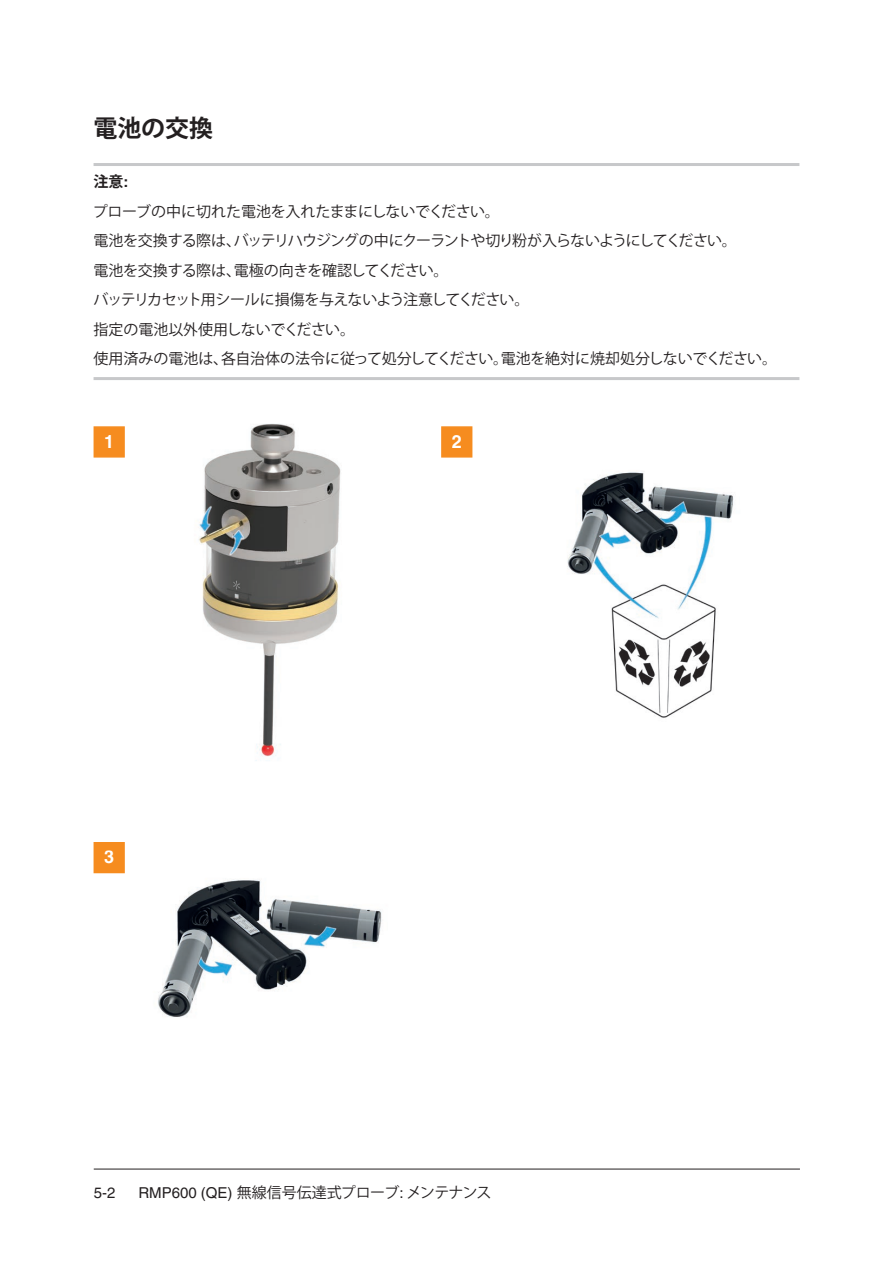
<style>
.page{position:relative;width:893px;height:1263px;background:#fff}
.page>*{position:absolute;margin:0;border:0;box-sizing:border-box;transform-origin:0 0}
.Heading_1__16pt_bold{font:700 24px "Koz Go Std";letter-spacing:-.005em;color:#231f20}
.Figure_Steps{font:700 18px "Helvetica LT Pro";color:#fff}
._10pt_Note_Last_para{font:15px "Koz Go Std";letter-spacing:-.02em;color:#231f20}
._10pt_Note_Middle_para{font:15px "Koz Go Std";letter-spacing:-.035em;color:#231f20}
._10pt_Note_Middle_para-2{font:15px "Koz Go Std";letter-spacing:-.065em;color:#231f20}
._10pt_Note_Middle_para-3{font:15px "Koz Go Std";letter-spacing:-.06em;color:#231f20}
._10pt_Note_Middle_para-4{font:15px "Koz Go Std";letter-spacing:-.015em;color:#231f20}
.t1{font:15px "Helvetica LT Pro";color:#231f20}
._10pt_Note_First_para{font:700 15px "Koz Go Std";color:#231f20}
.s1{font-family:"Helvetica LT Pro"}
</style>
<div class="page">
<hr style="left:94px;top:1169px;width:706px;height:1px;background:#231f20">
<div style="left:94px;top:426px;width:31px;height:32px;background:#f68c1f;border:2px solid #f68c1f"></div>
<div style="left:441px;top:426px;width:31px;height:32px;background:#f68c1f;border:2px solid #f68c1f"></div>
<div style="left:94px;top:842px;width:31px;height:31px;background:#f68c1f"></div>
<img style="left:567px;top:472px;width:167px;height:246px">
<img style="left:158px;top:879px;width:224px;height:138px">
<img style="left:199px;top:423px;width:142px;height:338px">
<hr style="left:94px;top:163px;width:705px;height:3px;background:#c7c8ca">
<hr style="left:94px;top:377px;width:705px;height:3px;background:#c7c8ca">
<p class="Heading_1__16pt_bold" style="left:94px;top:112px;width:121px">電池の交換</p>
<p class="_10pt_Note_First_para" style="left:94px;top:172px;width:36px">注意<span class="s1">:</span></p>
<p class="_10pt_Note_Middle_para" style="left:93px;top:202px;width:408px">プローブの中に切れた電池を入れたままにしないでください。</p>
<p class="_10pt_Note_Middle_para-2" style="left:94px;top:231px;width:645px">電池を交換する際は、バッテリハウジングの中にクーラントや切り粉が入らないようにしてください。</p>
<p class="_10pt_Note_Middle_para" style="left:94px;top:261px;width:357px">電池を交換する際は、電極の向きを確認してください。</p>
<p class="_10pt_Note_Middle_para-3" style="left:94px;top:290px;width:437px">バッテリカセット用シールに損傷を与えないよう注意してください。</p>
<p class="_10pt_Note_Middle_para-4" style="left:94px;top:320px;width:263px">指定の電池以外使用しないでください。</p>
<p class="_10pt_Note_Last_para" style="left:94px;top:349px;width:685px">使用済みの電池は、各自治体の法令に従って処分してください。電池を絶対に焼却処分しないでください。</p>
<p class="Figure_Steps" style="left:104px;top:430px;width:12px">1</p>
<p class="Figure_Steps" style="left:452px;top:430px;width:12px">2</p>
<p class="Figure_Steps" style="left:104px;top:846px;width:12px">3</p>
<p class="t1" style="left:94px;top:1184px;width:23px">5-2</p>
<p class="_10pt_Note_Last_para" style="left:138px;top:1183px;width:355px"><span class="s1">RMP600 (QE)</span> 無線信号伝達式プローブ<span class="s1">:</span> メンテナンス</p>
</div>
